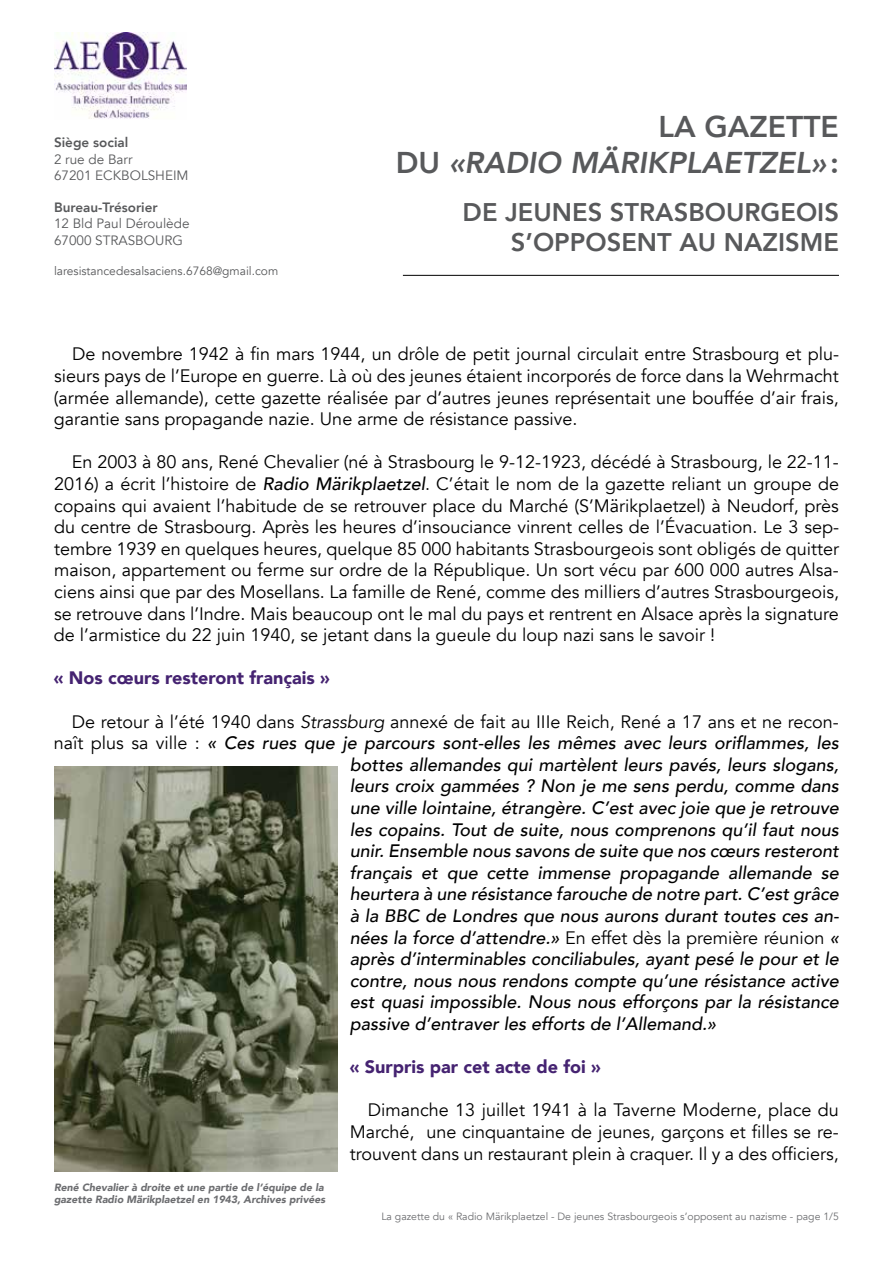
<style>
.page{position:relative;width:893px;height:1263px;background:#fff}
.page>*{position:absolute;margin:0;border:0;box-sizing:border-box;transform-origin:0 0}
.t1{font:italic 800 30px/36px "Avenir";color:#58595b;text-align:right}
.t2{font:800 25.5px/30.6px "Avenir";color:#58595b;text-align:right}
.t3{font:18px/21.6px "Avenir";color:#000;text-align:justify}
.t4{font:italic 500 18px "Avenir";color:#000}
.t5{font:900 18px "Avenir";color:#452371}
.t6{font:13.5px/16.2px "Avenir";color:#58595b}
.t7{font:800 13.5px "Avenir";color:#58595b}
.t8{font:12px "Avenir";color:#58595b}
.t9{font:italic 900 10.5px/12.6px "Avenir";color:#6d6e71}
.t10{font:10.5px "Avenir";color:#6d6e71}
.s1{font-style:normal}
.s2{font-weight:500;font-style:italic}
.s3{font-style:italic}
.s4{font-weight:400;font-style:normal}
</style>
<div class="page">
<img style="left:54px;top:33px;width:133px;height:86px">
<hr style="left:403px;top:275px;width:436px;height:1px;background:#000">
<img style="left:54px;top:767px;width:283px;height:404px">
<p class="t7" style="left:54px;top:132px;width:76px">SIÈGE SOCIAL</p>
<p class="t6" style="left:54px;top:151px;width:136px">2 rue de Barr<br>67201 ECKBOLSHEIM</p>
<p class="t7" style="left:54px;top:197px;width:105px">BUREAU-TRÉSORIER</p>
<p class="t6" style="left:54px;top:216px;width:137px">12 Bld Paul Déroulède<br>67000 STRASBOURG</p>
<p class="t8" style="left:54px;top:264px;width:226px">laresistancedesalsaciens.6768@gmail.com</p>
<h1 class="t1" style="left:396px;top:109px;width:445px"><span class="s1">LA GAZETTE<br>DU</span> «RADIO MÄRIKPLAETZEL»<span class="s1">:</span></h1>
<h2 class="t2" style="left:463px;top:197px;width:378px">DE JEUNES STRASBOURGEOIS<br>S’OPPOSENT AU NAZISME</h2>
<p class="t3" style="left:54px;top:344px;width:787px;text-indent:18px">De novembre 1942 à fin mars 1944, un drôle de petit journal circulait entre Strasbourg et plu&shy;sieurs pays de l’Europe en guerre. Là où des jeunes étaient incorporés de force dans la Wehrmacht (armée allemande), cette gazette réalisée par d’autres jeunes représentait une bouffée d’air frais, garantie sans propagande nazie. Une arme de résistance passive.</p>
<p class="t3" style="left:54px;top:452px;width:787px;text-indent:18px">En 2003 à 80 ans, René Chevalier (né à Strasbourg le 9-12-1923, décédé à Strasbourg, le 22-11- 2016) a écrit l’histoire de <span class="s2">Radio Märikplaetzel</span>. C’était le nom de la gazette reliant un groupe de copains qui avaient l’habitude de se retrouver place du Marché (S’Märikplaetzel) à Neudorf, près du centre de Strasbourg. Après les heures d’insouciance vinrent celles de l’Évacuation. Le 3 sep&shy;tembre 1939 en quelques heures, quelque 85 000 habitants Strasbourgeois sont obligés de quitter maison, appartement ou ferme sur ordre de la République. Un sort vécu par 600 000 autres Alsa&shy;ciens ainsi que par des Mosellans. La famille de René, comme des milliers d’autres Strasbourgeois, se retrouve dans l’Indre. Mais beaucoup ont le mal du pays et rentrent en Alsace après la signature de l’armistice du 22 juin 1940, se jetant dans la gueule du loup nazi sans le savoir !</p>
<p class="t5" style="left:54px;top:663px;width:277px">« Nos cœurs resteront français »</p>
<p class="t3" style="left:72px;top:711px;width:768px">De retour à l’été 1940 dans <span class="s3">Strassburg</span> annexé de fait au IIIe Reich, René a 17 ans et ne recon-</p>
<p class="t4" style="left:54px;top:732px;width:786px"><span class="s4">naît plus sa ville :</span> « Ces rues que je parcours sont-elles les mêmes avec leurs oriflammes, les</p>
<p class="t4" style="left:350px;top:754px;width:490px">bottes allemandes qui martèlent leurs pavés, leurs slogans,</p>
<p class="t4" style="left:350px;top:775px;width:490px">leurs croix gammées ? Non je me sens perdu, comme dans</p>
<p class="t4" style="left:350px;top:797px;width:490px">une ville lointaine, étrangère. C’est avec joie que je retrouve</p>
<p class="t4" style="left:350px;top:818px;width:490px">les copains. Tout de suite, nous comprenons qu’il faut nous</p>
<p class="t4" style="left:350px;top:840px;width:490px">unir. Ensemble nous savons de suite que nos cœurs resteront</p>
<p class="t4" style="left:350px;top:862px;width:490px">français et que cette immense propagande allemande se</p>
<p class="t4" style="left:350px;top:883px;width:490px">heurtera à une résistance farouche de notre part. C’est grâce</p>
<p class="t4" style="left:350px;top:905px;width:490px">à la BBC de Londres que nous aurons durant toutes ces an-</p>
<p class="t3" style="left:350px;top:927px;width:490px"><span class="s2">nées la force d’attendre.»</span> En effet dès la première réunion <span class="s2">«</span></p>
<p class="t4" style="left:350px;top:948px;width:490px">après d’interminables conciliabules, ayant pesé le pour et le</p>
<p class="t4" style="left:350px;top:970px;width:490px">contre, nous nous rendons compte qu’une résistance active</p>
<p class="t4" style="left:350px;top:991px;width:490px">est quasi impossible. Nous nous efforçons par la résistance</p>
<p class="t4" style="left:350px;top:1013px;width:368px">passive d’entraver les efforts de l’Allemand.»</p>
<p class="t5" style="left:350px;top:1051px;width:252px">« Surpris par cet acte de foi »</p>
<p class="t3" style="left:350px;top:1100px;width:490px;text-indent:18px">Dimanche 13 juillet 1941 à la Taverne Moderne, place du Marché, une cinquantaine de jeunes, garçons et filles se re&shy;trouvent dans un restaurant plein à craquer. Il y a des officiers,</p>
<p class="t9" style="left:54px;top:1180px;width:273px">René Chevalier à droite et une partie de l’équipe de la gazette Radio Märikplaetzel en 1943, Archives privées</p>
<p class="t10" style="left:381px;top:1210px;width:459px">La gazette du « Radio Märikplaetzel - De jeunes Strasbourgeois s’opposent au nazisme - page 1/5</p>
</div>
